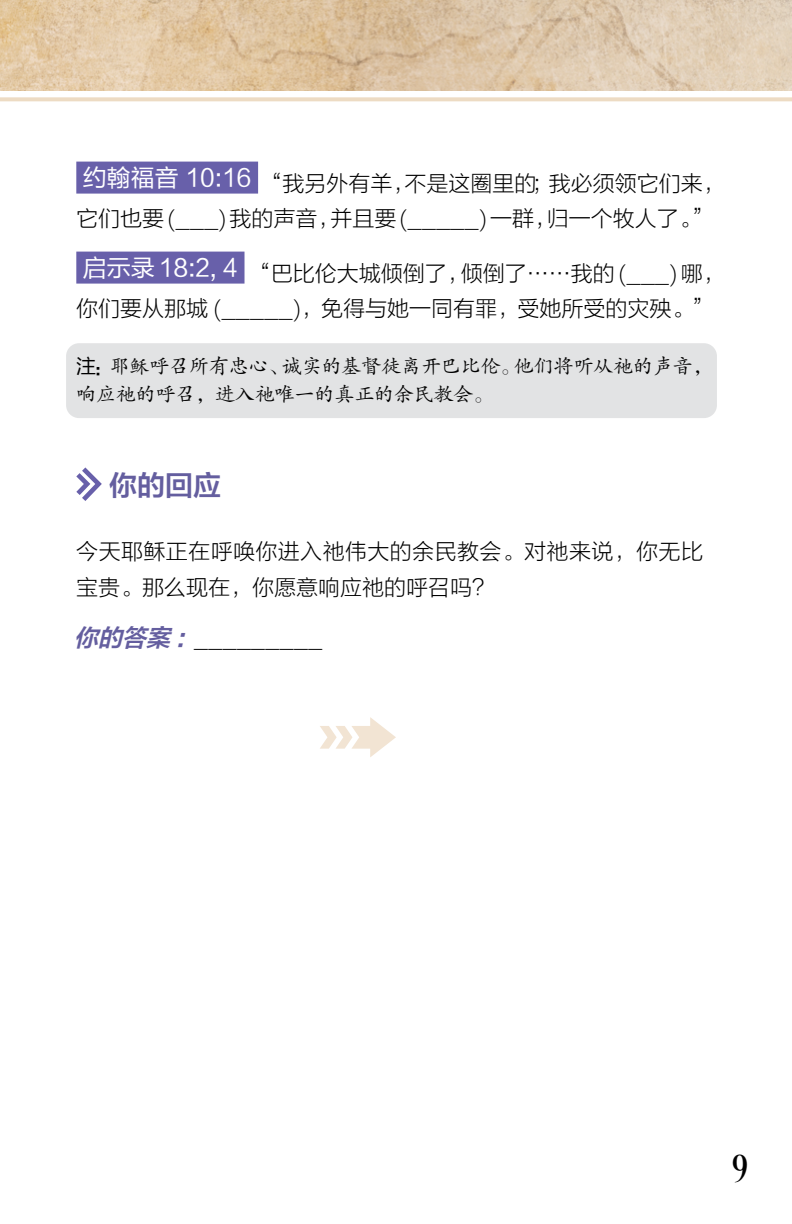
<style>
.page{position:relative;width:792px;height:1224px;background:#fff}
.page>*{position:absolute;margin:0;border:0;box-sizing:border-box;transform-origin:0 0}
.t1{font:40px "Desire Pro";color:#000}
.t2{font:28px "FZLTZCHK GBK1 0";color:#645e9f}
.t3{font:22px/35px "FZLTKHK GBK1 0";color:#000;text-align:center}
.t4{font:22px/36px "FZLTKHK GBK1 0";letter-spacing:.02em;color:#000}
.t5{font:20px/28px "FZKTK GBK1 0";letter-spacing:-.005em;color:#000}
.s1{font-family:"FZLTHK GBK1 0"}
.s2{font-family:"FZLTZCHK GBK1 0";font-style:italic;font-size:24px;color:#645e9f}
</style>
<div class="page">
<img style="left:0;top:0;width:792px;height:91px">
<svg style="left:0;top:97px;width:792px;height:4px;background:#eedec8"></svg>
<div style="left:76px;top:162px;width:182px;height:32px;background:#6860aa"></div>
<div style="left:76px;top:252px;width:169px;height:32px;background:#6860aa"></div>
<svg style="left:76px;top:467px;width:26px;height:34px"></svg>
<svg style="left:320px;top:717px;width:76px;height:40px"></svg>
<div style="left:66px;top:343px;width:651px;height:75px;background:#e2e3e4;border-radius:13px"></div>
<p class="t3" style="left:76px;top:166px;width:650px"><sup>约翰福音</sup> <sup>10:16</sup> “我另外有羊，不是这圈里的；我必须领它们来，它们也要 (___) 我的声音，并且要 (_____) 一群，归一个牧人了。”</p>
<p class="t3" style="left:76px;top:256px;width:650px"><sup>启示录</sup> <sup>18:2,</sup> <sup>4</sup> “巴比伦大城倾倒了，倾倒了……我的 (___) 哪，你们要从那城 (_____)，免得与她一同有罪，受她所受的灾殃。”</p>
<p class="t5" style="left:76px;top:352px;width:638px"><span class="s1">注：</span>耶稣呼召所有忠心、诚实的基督徒离开巴比伦。他们将听从祂的声音，响应祂的呼召，进入祂唯一的真正的余民教会。</p>
<p class="t2" style="left:109px;top:470px;width:113px">你的回应</p>
<p class="t4" style="left:76px;top:534px;width:628px">今天耶稣正在呼唤你进入祂伟大的余民教会。对祂来说，你无比宝贵。那么现在，你愿意响应祂的呼召吗？</p>
<p class="t3" style="left:74px;top:621px;width:249px"><span class="s2">你的答案:</span> _________</p>
<h1 class="t1" style="left:733px;top:1145px;width:17px">9</h1>
</div>
